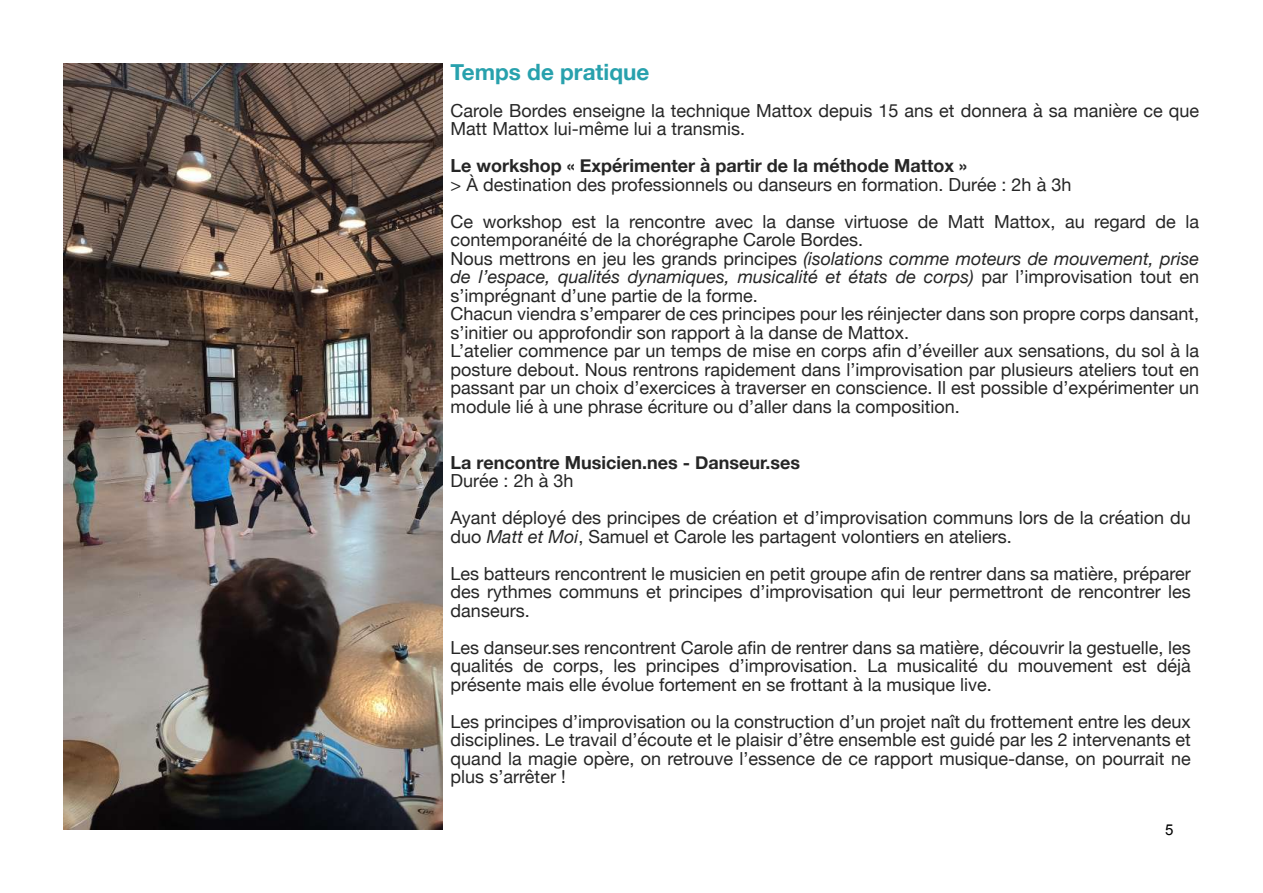
<style>
.page{position:relative;width:1263px;height:893px;background:#fff}
.page>*{position:absolute;margin:0;border:0;box-sizing:border-box;transform-origin:0 0}
.t1{font:700 22.5px "Helvetica Neue";color:#28a1ad}
.t2{font:18px/18.5px "Helvetica Neue";color:#262626}
.t3{font:700 18px "Helvetica Neue";color:#262626}
.t4{font:15px "Arial";color:#000}
.s1{font-style:italic}
</style>
<div class="page">
<img style="left:64px;top:64px;width:378px;height:765px">
<p class="t1" style="left:451px;top:58px;width:200px">Temps de pratique</p>
<p class="t2" style="left:451px;top:101px;width:750px">Carole Bordes enseigne la technique Mattox depuis 15 ans et donnera à sa manière ce que<br>Matt Mattox lui-même lui a transmis.</p>
<p class="t3" style="left:451px;top:155px;width:518px">Le workshop « Expérimenter à partir de la méthode Mattox »</p>
<p class="t2" style="left:451px;top:166px;width:750px;line-height:37px">&gt; À destination des professionnels ou danseurs en formation. Durée : 2h à 3h<br>Ce workshop est la rencontre avec la danse virtuose de Matt Mattox, au regard de la</p>
<p class="t2" style="left:451px;top:231px;width:750px">contemporanéité de la chorégraphe Carole Bordes.<br>Nous mettrons en jeu les grands principes <span class="s1">(isolations comme moteurs de mouvement, prise de l’espace, qualités dynamiques, musicalité et états de corps)</span> par l’improvisation tout en s’imprégnant d’une partie de la forme.<br>Chacun viendra s’emparer de ces principes pour les réinjecter dans son propre corps dansant, s’initier ou approfondir son rapport à la danse de Mattox.<br>L’atelier commence par un temps de mise en corps afin d’éveiller aux sensations, du sol à la posture debout. Nous rentrons rapidement dans l’improvisation par plusieurs ateliers tout en passant par un choix d’exercices à traverser en conscience. Il est possible d’expérimenter un module lié à une phrase écriture ou d’aller dans la composition.</p>
<p class="t3" style="left:451px;top:451px;width:351px">La rencontre Musicien.nes - Danseur.ses</p>
<p class="t2" style="left:451px;top:462px;width:741px;line-height:37px">Durée : 2h à 3h<br>Ayant déployé des principes de création et d’improvisation communs lors de la création du</p>
<p class="t2" style="left:451px;top:517px;width:741px;line-height:37px">duo <span class="s1">Matt et Moi</span>, Samuel et Carole les partagent volontiers en ateliers.<br>Les batteurs rencontrent le musicien en petit groupe afin de rentrer dans sa matière, préparer</p>
<p class="t2" style="left:451px;top:582px;width:741px">des rythmes communs et principes d’improvisation qui leur permettront de rencontrer les danseurs.</p>
<p class="t2" style="left:451px;top:638px;width:741px;text-align:justify">Les danseur.ses rencontrent Carole afin de rentrer dans sa matière, découvrir la gestuelle, les qualités de corps, les principes d’improvisation. La musicalité du mouvement est déjà présente mais elle évolue fortement en se frottant à la musique live.</p>
<p class="t2" style="left:451px;top:712px;width:741px;text-align:justify">Les principes d’improvisation ou la construction d’un projet naît du frottement entre les deux disciplines. Le travail d’écoute et le plaisir d’être ensemble est guidé par les 2 intervenants et quand la magie opère, on retrouve l’essence de ce rapport musique-danse, on pourrait ne plus s’arrêter !</p>
<p class="t4" style="left:1165px;top:824px;width:10px">5</p>
</div>
